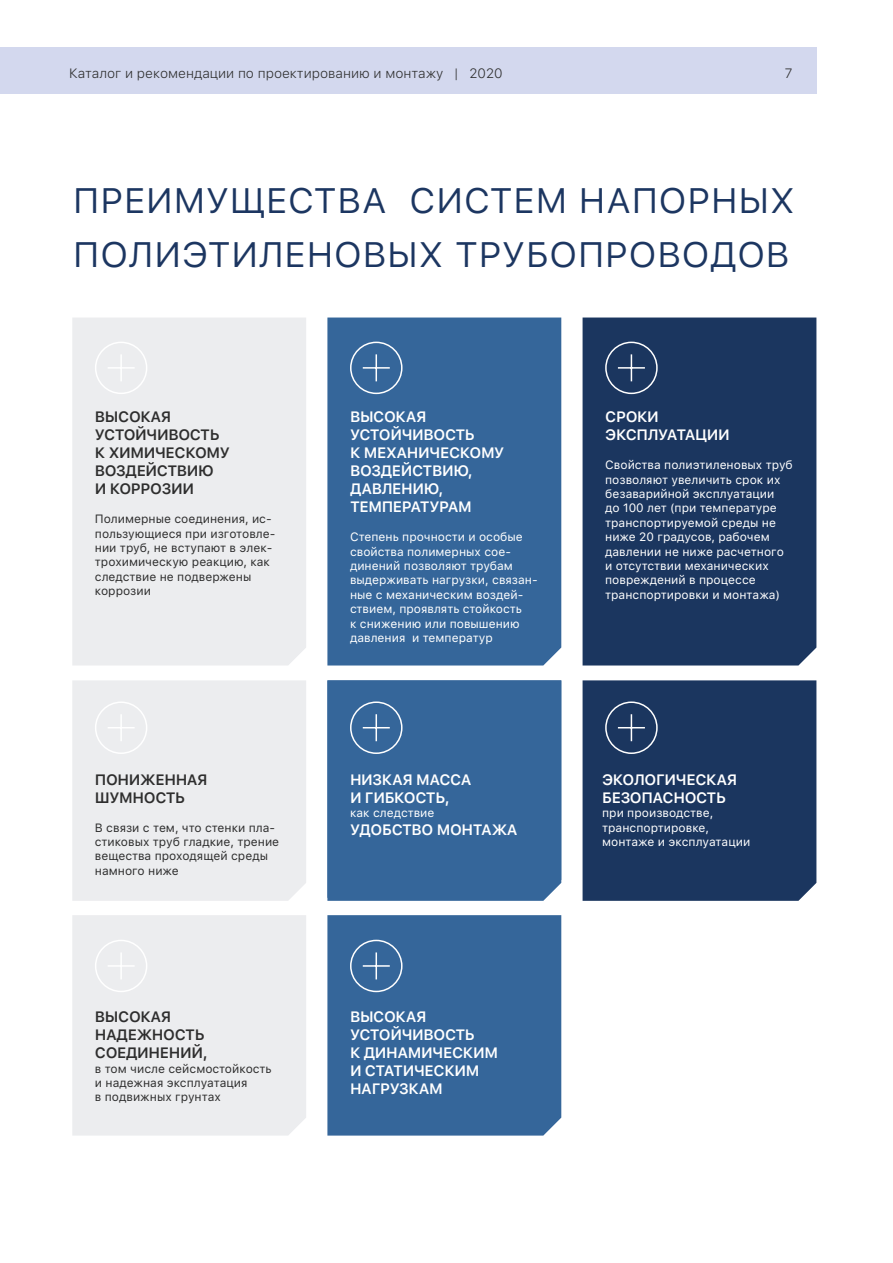
<style>
.page{position:relative;width:893px;height:1263px;background:#fff}
.page>*{position:absolute;margin:0;border:0;box-sizing:border-box;transform-origin:0 0}
.t1{font:300 45px/54px "SFUI Text";color:#1c3661}
.t2{font:600 15px/18px "SFUI Text";letter-spacing:-.025em;color:#fff}
.t3{font:600 15px/18px "SFUI Text";letter-spacing:-.025em;color:#2e2e2e}
.t4{font:300 13.5px "SFUI Text";color:#2e2e2e}
.t5{font:12px/14.4px "SFUI Text";color:#fff}
.t6{font:12px/14.4px "SFUI Text";color:#2e2e2e}
</style>
<div class="page">
<div style="left:0;top:47px;width:816px;height:47px;background:#d3d8ee"></div>
<div style="left:72px;top:915px;width:234px;height:220px;background:#ecedef"></div>
<div style="left:72px;top:680px;width:234px;height:221px;background:#ecedef"></div>
<div style="left:327px;top:915px;width:234px;height:220px;background:#35669a"></div>
<div style="left:583px;top:680px;width:233px;height:221px;background:#1b365f"></div>
<div style="left:72px;top:318px;width:234px;height:347px;background:#ecedef"></div>
<div style="left:327px;top:317px;width:234px;height:348px;background:#35669a"></div>
<div style="left:327px;top:680px;width:234px;height:218px;background:#35669a"></div>
<div style="left:583px;top:317px;width:233px;height:348px;background:#1b365f"></div>
<svg style="left:94px;top:341px;width:54px;height:54px"></svg>
<svg style="left:94px;top:701px;width:54px;height:54px"></svg>
<svg style="left:94px;top:939px;width:54px;height:54px"></svg>
<svg style="left:349px;top:341px;width:54px;height:54px;background:#4b76a4"></svg>
<svg style="left:349px;top:701px;width:54px;height:54px;background:#4b76a4"></svg>
<svg style="left:349px;top:939px;width:54px;height:54px;background:#4b76a5"></svg>
<svg style="left:604px;top:341px;width:54px;height:54px;background:#334b70"></svg>
<svg style="left:604px;top:701px;width:54px;height:54px;background:#334b70"></svg>
<p class="t4" style="left:69px;top:64px;width:435px">Каталог и рекомендации по проектированию и монтажу | 2020</p>
<p class="t4" style="left:785px;top:64px;width:9px">7</p>
<h1 class="t1" style="left:72px;top:168px;width:725px">преимущества систем напорных полиэтиленовых трубопроводов</h1>
<p class="t3" style="left:95px;top:407px;width:137px">ВЫСОКАЯ<br>УСТОЙЧИВОСТЬ<br>К ХИМИЧЕСКОМУ<br>ВОЗДЕЙСТВИЮ<br>И КОРРОЗИИ</p>
<p class="t6" style="left:95px;top:511px;width:182px">Полимерные соединения, ис&shy;пользующиеся при изготовле&shy;нии труб, не вступают в элек&shy;трохимическую реакцию, как следствие не подвержены коррозии</p>
<p class="t3" style="left:95px;top:770px;width:114px">ПОНИЖЕННАЯ<br>ШУМНОСТЬ</p>
<p class="t6" style="left:95px;top:820px;width:186px">В связи с тем, что стенки пла&shy;стиковых труб гладкие, трение вещества проходящей среды намного ниже</p>
<p class="t3" style="left:95px;top:1007px;width:114px">ВЫСОКАЯ<br>НАДЕЖНОСТЬ<br>СОЕДИНЕНИЙ,</p>
<p class="t6" style="left:95px;top:1061px;width:178px">в том числе сейсмостойкость и надежная эксплуатация<br>в подвижных грунтах</p>
<p class="t2" style="left:350px;top:407px;width:156px">ВЫСОКАЯ<br>УСТОЙЧИВОСТЬ<br>К МЕХАНИЧЕСКОМУ<br>ВОЗДЕЙСТВИЮ,<br>ДАВЛЕНИЮ,<br>ТЕМПЕРАТУРАМ</p>
<p class="t5" style="left:350px;top:529px;width:189px">Степень прочности и особые свойства полимерных сое&shy;динений позволяют трубам выдерживать нагрузки, связан&shy;ные с механическим воздей&shy;ствием, проявлять стойкость<br>к снижению или повышению давления и температур</p>
<p class="t2" style="left:350px;top:770px;width:123px">НИЗКАЯ МАССА<br>И ГИБКОСТЬ,</p>
<p class="t5" style="left:350px;top:805px;width:86px">как следствие</p>
<p class="t2" style="left:350px;top:820px;width:169px">УДОБСТВО МОНТАЖА</p>
<p class="t2" style="left:350px;top:1007px;width:150px">ВЫСОКАЯ<br>УСТОЙЧИВОСТЬ<br>К ДИНАМИЧЕСКИМ<br>И СТАТИЧЕСКИМ<br>НАГРУЗКАМ</p>
<p class="t2" style="left:605px;top:407px;width:126px">СРОКИ<br>ЭКСПЛУАТАЦИИ</p>
<p class="t5" style="left:605px;top:457px;width:189px">Свойства полиэтиленовых труб позволяют увеличить срок их безаварийной эксплуатации<br>до 100 лет (при температуре транспортируемой среды не ниже 20 градусов, рабочем давлении не ниже расчетного и отсутствии механических повреждений в процессе транспортировки и монтажа)</p>
<p class="t2" style="left:602px;top:770px;width:136px">ЭКОЛОГИЧЕСКАЯ<br>БЕЗОПАСНОСТЬ</p>
<p class="t5" style="left:602px;top:805px;width:150px">при производстве, транспортировке, монтаже и эксплуатации</p>
</div>
